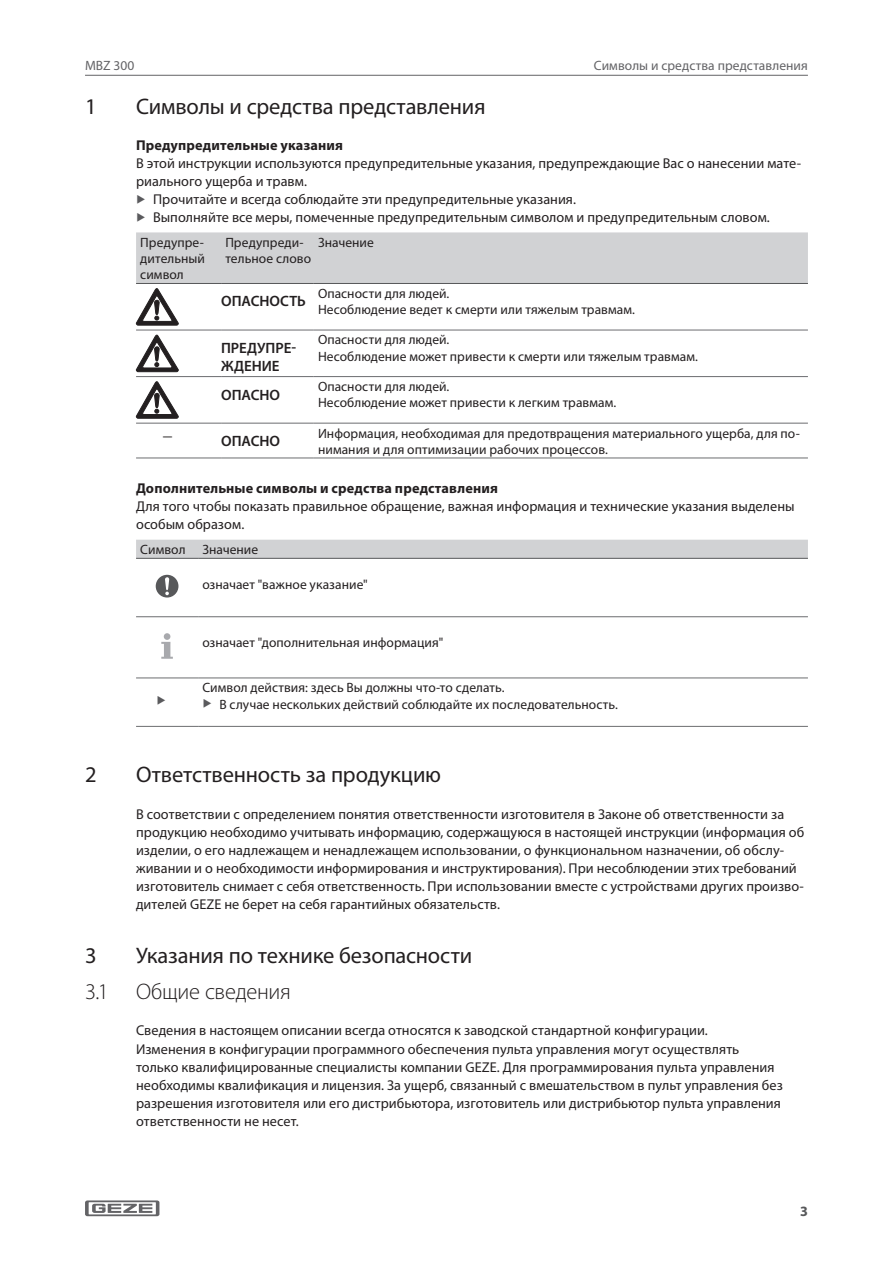
<style>
.page{position:relative;width:893px;height:1263px;background:#fff}
.page>*{position:absolute;margin:0;border:0;box-sizing:border-box;transform-origin:0 0}
.t1{font:22.5px "Myriad Pro";letter-spacing:-.005em;color:#231f20}
.t2{font:300 22.5px "Myriad Pro";letter-spacing:-.01em;color:#231f20}
.t3{font:18px "Times";color:#231f20}
.t4{font:600 15px/18px "Myriad Pro";color:#231f20}
.t5{font:14.25px/18px "Myriad Pro";letter-spacing:.005em;color:#231f20}
.t6{font:700 14.25px "Myriad Pro";letter-spacing:.01em;color:#231f20}
.t7{font:700 14.25px "Myriad Pro";color:#57585a}
.t8{font:13.5px/16.2px "Myriad Pro";letter-spacing:.005em;color:#231f20}
.t9{font:13.5px "Myriad Pro";letter-spacing:.005em;color:#636366}
</style>
<div class="page">
<svg style="left:85px;top:1200px;width:74px;height:16px"></svg>
<hr style="left:85px;top:75px;width:723px;height:1px;background:#636366">
<hr style="left:136px;top:330px;width:85px;height:1px;background:#6c6d70">
<hr style="left:221px;top:330px;width:93px;height:1px;background:#6c6d70">
<hr style="left:314px;top:330px;width:494px;height:1px;background:#6c6d70">
<hr style="left:136px;top:376px;width:85px;height:1px;background:#6c6d70">
<hr style="left:221px;top:376px;width:93px;height:1px;background:#6c6d70">
<hr style="left:314px;top:376px;width:494px;height:1px;background:#6c6d70">
<hr style="left:136px;top:423px;width:85px;height:1px;background:#6c6d70">
<hr style="left:136px;top:458px;width:85px;height:1px;background:#6c6d70">
<hr style="left:221px;top:423px;width:93px;height:1px;background:#6c6d70">
<hr style="left:221px;top:458px;width:93px;height:1px;background:#6c6d70">
<hr style="left:314px;top:423px;width:494px;height:1px;background:#6c6d70">
<hr style="left:314px;top:458px;width:494px;height:1px;background:#6c6d70">
<svg style="left:136px;top:232px;width:672px;height:93px"></svg>
<svg style="left:136px;top:335px;width:43px;height:37px"></svg>
<svg style="left:136px;top:381px;width:43px;height:37px"></svg>
<div style="left:136px;top:540px;width:672px;height:18px;background:#d1d2d4"></div>
<hr style="left:136px;top:558px;width:62px;height:1px;background:#57585a">
<hr style="left:198px;top:558px;width:610px;height:1px;background:#57585a">
<hr style="left:136px;top:616px;width:62px;height:1px;background:#6c6d70">
<hr style="left:198px;top:616px;width:610px;height:1px;background:#6c6d70">
<hr style="left:136px;top:678px;width:62px;height:1px;background:#6c6d70">
<hr style="left:136px;top:726px;width:62px;height:1px;background:#6c6d70">
<hr style="left:198px;top:678px;width:610px;height:1px;background:#6c6d70">
<hr style="left:198px;top:726px;width:610px;height:1px;background:#6c6d70">
<div style="left:156px;top:575px;width:22px;height:22px;background:#57585a;border-radius:50%"></div>
<svg style="left:165px;top:577px;width:4px;height:18px"></svg>
<div style="left:164px;top:633px;width:6px;height:7px;background:#a8a9ad;border-radius:50%"></div>
<svg style="left:161px;top:642px;width:12px;height:17px"></svg>
<p class="t9" style="left:85px;top:57px;width:51px">MBZ 300</p>
<p class="t9" style="left:594px;top:57px;width:215px">Символы и средства представления</p>
<h1 class="t1" style="left:85px;top:92px;width:13px">1</h1>
<h1 class="t1" style="left:136px;top:92px;width:351px">Символы и средства представления</h1>
<p class="t6" style="left:136px;top:136px;width:208px">Предупредительные указания</p>
<p class="t5" style="left:136px;top:154px;width:667px">В этой инструкции используются предупредительные указания, предупреждающие Вас о нанесении мате-</p>
<p class="t5" style="left:136px;top:172px;width:172px">риального ущерба и травм.</p>
<p class="t5" style="left:153px;top:190px;width:424px">Прочитайте и всегда соблюдайте эти предупредительные указания.</p>
<p class="t5" style="left:153px;top:208px;width:618px">Выполняйте все меры, помеченные предупредительным символом и предупредительным словом.</p>
<p class="t8" style="left:140px;top:234px;width:66px;text-align:justify">Предупре&shy;дительный символ</p>
<p class="t8" style="left:225px;top:234px;width:87px">Предупреди&shy;тельное слово</p>
<p class="t8" style="left:318px;top:234px;width:57px">Значение</p>
<p class="t4" style="left:221px;top:292px;width:86px">ОПАСНОСТЬ</p>
<p class="t8" style="left:318px;top:285px;width:318px">Опасности для людей.<br>Несоблюдение ведет к смерти или тяжелым травмам.</p>
<p class="t4" style="left:221px;top:339px;width:76px">ПРЕДУПРЕ-<br>ЖДЕНИЕ</p>
<p class="t8" style="left:318px;top:332px;width:381px">Опасности для людей.<br>Несоблюдение может привести к смерти или тяжелым травмам.</p>
<p class="t4" style="left:221px;top:385px;width:60px">ОПАСНО</p>
<p class="t8" style="left:318px;top:378px;width:300px">Опасности для людей.<br>Несоблюдение может привести к легким травмам.</p>
<p class="t3" style="left:163px;top:425px;width:10px">–</p>
<p class="t4" style="left:221px;top:432px;width:60px">ОПАСНО</p>
<p class="t8" style="left:318px;top:425px;width:483px">Информация, необходимая для предотвращения материального ущерба, для по&shy;нимания и для оптимизации рабочих процессов.</p>
<p class="t6" style="left:136px;top:479px;width:363px">Дополнительные символы и средства представления</p>
<p class="t5" style="left:136px;top:497px;width:660px">Для того чтобы показать правильное обращение, важная информация и технические указания выделены особым образом.</p>
<p class="t8" style="left:140px;top:541px;width:119px">Символ Значение</p>
<p class="t8" style="left:202px;top:576px;width:167px">означает "важное указание"</p>
<p class="t8" style="left:202px;top:634px;width:242px">означает "дополнительная информация"</p>
<p class="t8" style="left:219px;top:679px;width:400px;text-indent:-17px">Символ действия: здесь Вы должны что-то сделать.<br>В случае нескольких действий соблюдайте их последовательность.</p>
<h1 class="t1" style="left:85px;top:761px;width:13px">2</h1>
<h1 class="t1" style="left:136px;top:761px;width:307px">Ответственность за продукцию</h1>
<p class="t5" style="left:136px;top:805px;width:670px">В соответствии с определением понятия ответственности изготовителя в Законе об ответственности за продукцию необходимо учитывать информацию, содержащуюся в настоящей инструкции (информация об изделии, о его надлежащем и ненадлежащем использовании, о функциональном назначении, об обслу&shy;живании и о необходимости информирования и инструктирования). При несоблюдении этих требований изготовитель снимает с себя ответственность. При использовании вместе с устройствами других произво&shy;дителей GEZE не берет на себя гарантийных обязательств.</p>
<h1 class="t1" style="left:85px;top:942px;width:13px">3</h1>
<h1 class="t1" style="left:136px;top:942px;width:338px">Указания по технике безопасности</h1>
<h1 class="t2" style="left:85px;top:978px;width:207px">3.1 Общие сведения</h1>
<p class="t5" style="left:136px;top:1021px;width:648px">Сведения в настоящем описании всегда относятся к заводской стандартной конфигурации.<br>Изменения в конфигурации программного обеспечения пульта управления могут осуществлять только квалифицированные специалисты компании GEZE. Для программирования пульта управления необходимы квалификация и лицензия. За ущерб, связанный с вмешательством в пульт управления без разрешения изготовителя или его дистрибьютора, изготовитель или дистрибьютор пульта управления ответственности не несет.</p>
<p class="t7" style="left:800px;top:1202px;width:9px">3</p>
</div>
